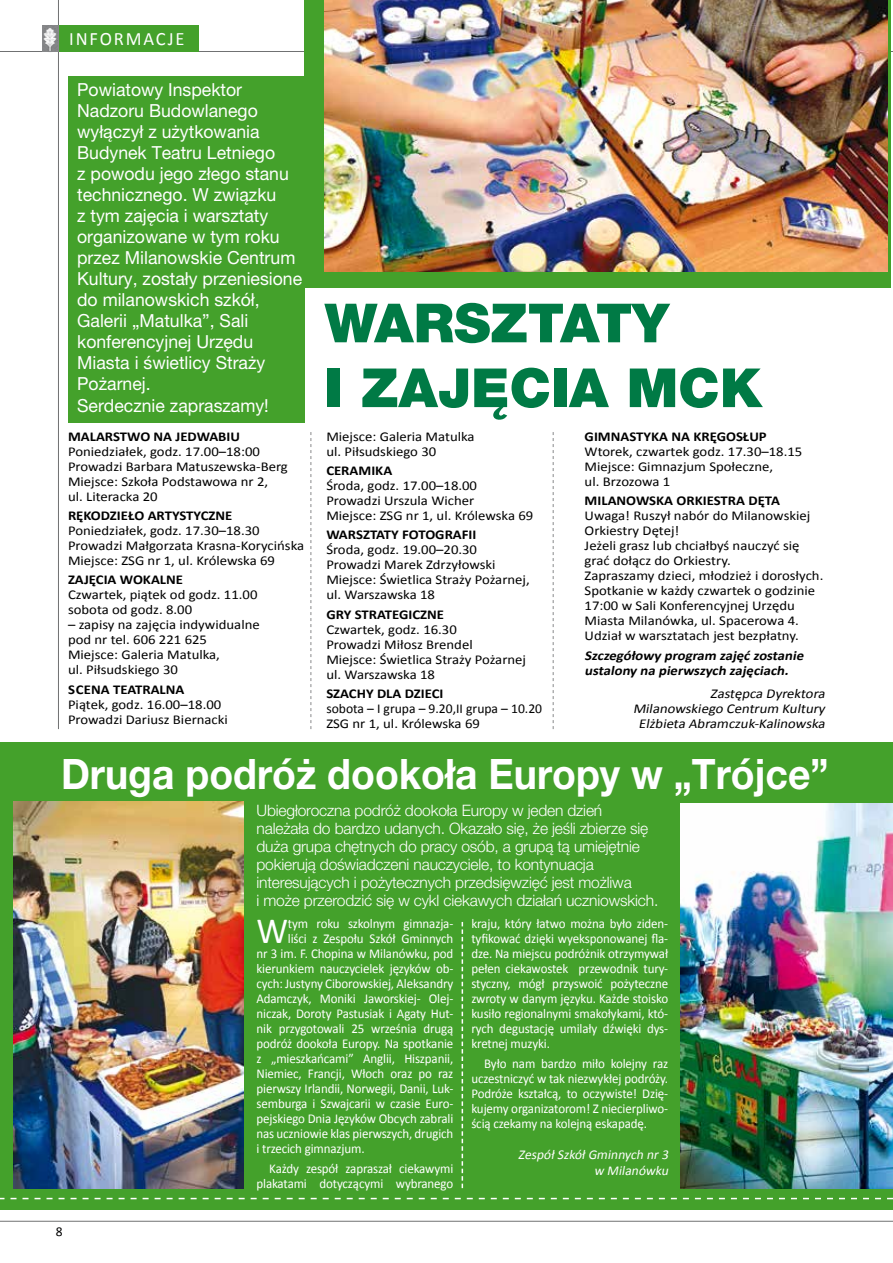
<style>
.page{position:relative;width:893px;height:1263px;background:#fff}
.page>*{position:absolute;margin:0;border:0;box-sizing:border-box;transform-origin:0 0}
.t1{font:900 54px/64.8px "Helvetica Neue LT Pro";color:#007a45}
.t2{font:700 42px "Helvetica Neue LT Pro";color:#fff;scale:.93 1}
.t3{font:37.2px "Calibri";color:#fff;scale:.96 1}
.t4{font:18.9px "Calibri";color:#fff}
.t5{font:18px/21px "Helvetica Neue LT Pro";color:#fff}
.t6{font:300 15.75px/18px "Helvetica Neue LT Pro";letter-spacing:-.01em;color:#fff}
.t7{font:13.5px/15px "Calibri";color:#000;scale:1.09 1}
.t8{font:13.5px/15px "Calibri";letter-spacing:-.01em;color:#fff;text-align:justify;scale:.96 1}
.t9{font:700 13.5px "Calibri";color:#000;scale:1.09 1}
.t10{font:italic 13.5px/15px "Calibri";color:#000;text-align:right;scale:1.09 1}
.t11{font:italic 700 13.5px/15px "Calibri";color:#000;scale:1.09 1}
.t12{font:13.5px/15px "Calibri";color:#000}
.t13{font:italic 13.5px/15.5px "Calibri";color:#fff;text-align:right}
</style>
<div class="page">
<hr style="left:0;top:51px;width:893px;height:1px;background:#707172">
<div style="left:0;top:742px;width:893px;height:468px;background:#44a12b"></div>
<div style="left:304px;top:0;width:586px;height:287px;background:#44a12b"></div>
<hr style="left:58px;top:0;width:1px;height:729px;background:#707172">
<img style="left:324px;top:0;width:564px;height:272px">
<hr style="left:0;top:1221px;width:893px;height:1px;background:#707172">
<div style="left:42px;top:26px;width:17px;height:26px;background:#87888a"></div>
<div style="left:59px;top:26px;width:140px;height:26px;background:#44a12b"></div>
<img style="left:43px;top:28px;width:14px;height:23px">
<div style="left:68px;top:77px;width:236px;height:346px;background:#44a12b"></div>
<svg style="left:310px;top:432px;width:1px;height:297px"></svg>
<svg style="left:553px;top:432px;width:1px;height:297px"></svg>
<img style="left:680px;top:804px;width:213px;height:384px">
<img style="left:14px;top:801px;width:229px;height:387px">
<svg style="left:0;top:1198px;width:893px;height:1px"></svg>
<svg style="left:462px;top:922px;width:1px;height:266px"></svg>
<h3 class="t4" style="left:69px;top:27px;width:44px">informacj</h3>
<h3 class="t4" style="left:176px;top:27px;width:11px">e</h3>
<p class="t5" style="left:77px;top:79px;width:227px">Powiatowy Inspektor<br>Nadzoru Budowlanego wyłączył z użytkowania<br>Budynek Teatru Letniego<br>z powodu jego złego stanu technicznego. W związku<br>z tym zajęcia i warsztaty organizowane w tym roku przez Milanowskie Centrum<br>Kultury, zostały przeniesione do milanowskich szkół,<br>Galerii „Matulka”, Sali konferencyjnej Urzędu<br>Miasta i świetlicy Straży<br>Pożarnej.<br>Serdecznie zapraszamy!</p>
<p class="t9" style="left:68px;top:428px;width:159px">MALARSTWO NA JEDWABIU</p>
<p class="t7" style="left:68px;top:443px;width:203px">Poniedziałek, godz. 17.00–18:00<br>Prowadzi Barbara Matuszewska-Berg<br>Miejsce: Szkoła Podstawowa nr 2,<br>ul. Literacka 20</p>
<p class="t9" style="left:68px;top:507px;width:152px">RĘKODZIEŁO ARTYSTYCZNE</p>
<p class="t7" style="left:68px;top:523px;width:218px">Poniedziałek, godz. 17.30–18.30<br>Prowadzi Małgorzata Krasna-Korycińska<br>Miejsce: ZSG nr 1, ul. Królewska 69</p>
<p class="t9" style="left:68px;top:572px;width:107px">ZAJĘCIA WOKALNE</p>
<p class="t7" style="left:68px;top:587px;width:175px">Czwartek, piątek od godz. 11.00 sobota od godz. 8.00</p>
<p class="t7" style="left:68px;top:617px;width:177px">– zapisy na zajęcia indywidualne pod nr tel. 606 221 625<br>Miejsce: Galeria Matulka,<br>ul. Piłsudskiego 30</p>
<p class="t9" style="left:68px;top:681px;width:108px">scENA TEATRALNA</p>
<p class="t7" style="left:68px;top:696px;width:148px">Piątek, godz. 16.00–18.00<br>Prowadzi Dariusz Biernacki</p>
<h1 class="t1" style="left:325px;top:290px;width:436px">WARSZTATY<br>I ZAJĘCIA MCK</h1>
<p class="t7" style="left:326px;top:428px;width:138px">Miejsce: Galeria Matulka ul. Piłsudskiego 30</p>
<p class="t9" style="left:326px;top:462px;width:62px">CERAMIKA</p>
<p class="t7" style="left:326px;top:478px;width:191px">Środa, godz. 17.00–18.00<br>Prowadzi Urszula Wicher<br>Miejsce: ZSG nr 1, ul. Królewska 69</p>
<p class="t9" style="left:326px;top:527px;width:139px">WARSZTATY FOTOGRAFII</p>
<p class="t7" style="left:326px;top:542px;width:188px">Środa, godz. 19.00–20.30<br>Prowadzi Marek Zdrzyłowski<br>Miejsce: Świetlica Straży Pożarnej, ul. Warszawska 18</p>
<p class="t9" style="left:326px;top:606px;width:110px">GRY STRATEGICZNE</p>
<p class="t7" style="left:326px;top:621px;width:185px">Czwartek, godz. 16.30<br>Prowadzi Miłosz Brendel<br>Miejsce: Świetlica Straży Pożarnej ul. Warszawska 18</p>
<p class="t9" style="left:326px;top:685px;width:109px">SZACHY DLA DZIECI</p>
<p class="t12" style="left:326px;top:700px;width:217px">sobota – I grupa – 9.20,II grupa – 10.20<br>ZSG nr 1, ul. Królewska 69</p>
<p class="t9" style="left:585px;top:428px;width:169px">GIMNASTYKA NA KRĘGOSŁUP</p>
<p class="t7" style="left:585px;top:443px;width:201px">Wtorek, czwartek godz. 17.30–18.15<br>Miejsce: Gimnazjum Społeczne,<br>ul. Brzozowa 1</p>
<p class="t9" style="left:585px;top:492px;width:181px">MILANOWSKA ORKIESTRA DĘTA</p>
<p class="t7" style="left:585px;top:508px;width:221px">Uwaga! Ruszył nabór do Milanowskiej Orkiestry Dętej!<br>Jeżeli grasz lub chciałbyś nauczyć się grać dołącz do Orkiestry.<br>Zapraszamy dzieci, młodzież i dorosłych.<br>Spotkanie w każdy czwartek o godzinie 17:00 w Sali Konferencyjnej Urzędu Miasta Milanówka, ul. Spacerowa 4.<br>Udział w warsztatach jest bezpłatny.</p>
<p class="t11" style="left:585px;top:647px;width:205px">Szczegółowy program zajęć zostanie ustalony na pierwszych zajęciach.</p>
<p class="t10" style="left:633px;top:685px;width:180px">Zastępca Dyrektora<br>Milanowskiego Centrum Kultury<br>Elżbieta Abramczuk-Kalinowska</p>
<h2 class="t2" style="left:61px;top:748px;width:827px">Druga podróż dookoła Europy w „Trójce”</h2>
<p class="t12" style="left:56px;top:1223px;width:8px">8</p>
<p class="t6" style="left:256px;top:801px;width:403px">Ubiegłoroczna podróż dookoła Europy w jeden dzień należała do bardzo udanych. Okazało się, że jeśli zbierze się duża grupa chętnych do pracy osób, a grupą tą umiejętnie pokierują doświadczeni nauczyciele, to kontynuacja interesujących i pożytecznych przedsięwzięć jest możliwa<br>i może przerodzić się w cykl ciekawych działań uczniowskich.</p>
<h3 class="t3" style="left:256px;top:908px;width:35px">W</h3>
<p class="t8" style="left:288px;top:916px;width:174px">tym roku szkolnym gimnazja-</p>
<p class="t8" style="left:471px;top:916px;width:207px">kraju, który łatwo można było ziden&shy;tyfikować dzięki wyeksponowanej fla&shy;dze. Na miejscu podróżnik otrzymywał pełen ciekawostek przewodnik tury&shy;styczny, mógł przyswoić pożyteczne zwroty w danym języku. Każde stoisko kusiło regionalnymi smakołykami, któ&shy;rych degustację umilały dźwięki dys&shy;kretnej muzyki.</p>
<p class="t8" style="left:471px;top:1055px;width:207px;text-indent:13px">Było nam bardzo miło kolejny raz uczestniczyć w tak niezwykłej podróży.<br>Podróże kształcą, to oczywiste! Dzię&shy;kujemy organizatorom! Z niecierpliwo&shy;ścią czekamy na kolejną eskapadę.</p>
<p class="t13" style="left:518px;top:1146px;width:154px">ZespółSzkółGminnych nr3 w Milanówku</p>
<p class="t8" style="left:288px;top:931px;width:174px">liści z Zespołu Szkół Gminnych</p>
<p class="t8" style="left:257px;top:946px;width:206px">nr 3 im. F. Chopina w Milanówku, pod</p>
<p class="t8" style="left:257px;top:961px;width:207px">kierunkiem nauczycielek języków ob-</p>
<p class="t8" style="left:256px;top:976px;width:207px">cych: Justyny Ciborowskiej, Aleksandry</p>
<p class="t8" style="left:256px;top:991px;width:207px">Adamczyk, Moniki Jaworskiej- Olej-</p>
<p class="t8" style="left:256px;top:1006px;width:207px">niczak, Doroty Pastusiak i Agaty Hut-</p>
<p class="t8" style="left:256px;top:1021px;width:207px">nik przygotowali 25 września drugą</p>
<p class="t8" style="left:256px;top:1036px;width:207px">podróż dookoła Europy. Na spotkanie</p>
<p class="t8" style="left:256px;top:1051px;width:206px">z „mieszkańcami” Anglii, Hiszpanii,</p>
<p class="t8" style="left:256px;top:1066px;width:207px">Niemiec, Francji, Włoch oraz po raz</p>
<p class="t8" style="left:256px;top:1081px;width:207px">pierwszy I rlandii, Norwegii, Danii, Luk-</p>
<p class="t8" style="left:256px;top:1096px;width:207px">semburga i Szwajcarii w czasie Euro-</p>
<p class="t8" style="left:256px;top:1111px;width:207px">pejskiego Dnia Języków Obcych zabrali</p>
<p class="t8" style="left:256px;top:1126px;width:207px">nas uczniowie klas pierwszych, drugich</p>
<p class="t8" style="left:256px;top:1141px;width:114px">i trzecich gimnazjum.</p>
<p class="t8" style="left:256px;top:1160px;width:207px;text-align:right">Każdy zespół zapraszał ciekawymi plakatami dotyczącymi wybranego</p>
</div>
